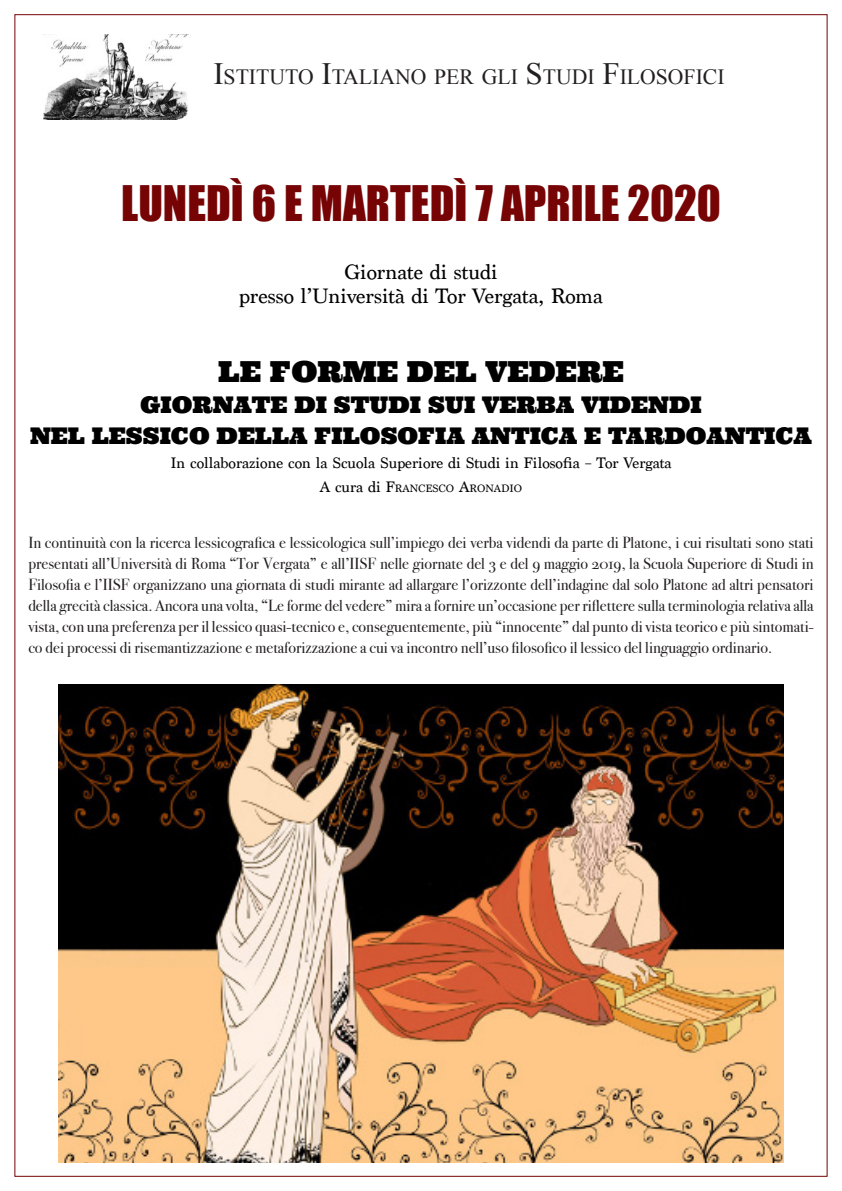
<style>
.page{position:relative;width:842px;height:1191px;background:#fff}
.page>*{position:absolute;margin:0;border:0;box-sizing:border-box;transform-origin:0 0}
.t1{font:45px "Impact";color:#760405}
.t2{font:29px "Ultra";color:#000}
.t3{font:23px "Ultra";color:#000}
.t4{font:22px "Marion";color:#000}
.t5{font:21.7px "Times New Roman";color:#231f20}
.t6{font:16px/21px "Bodoni Svty Two OSITCTT";color:#231f20;text-align:justify}
.t7{font:16px "Marion";color:#000}
.t8{font:11.2px "Marion";color:#000}
.s1{font-size:31px}
.s2{font-size:16px}
</style>
<div class="page">
<img style="left:44px;top:34px;width:145px;height:86px">
<img style="left:58px;top:684px;width:726px;height:478px">
<p class="t5" style="left:213px;top:62px;width:512px"><span class="s1">I</span>STITUTO <span class="s1">I</span>TALIANO PER GLI <span class="s1">S</span> TUDI <span class="s1">F</span>ILOSOFICI</p>
<p class="t1" style="left:121px;top:169px;width:601px">LUNEDÌ 6 E MARTEDÌ 7 APRILE 2020</p>
<p class="t4" style="left:344px;top:259px;width:155px">Giornate di studi</p>
<p class="t4" style="left:239px;top:283px;width:365px">presso l’Università di Tor Vergata, Roma</p>
<p class="t2" style="left:218px;top:353px;width:407px">LE FORME DEL VEDERE</p>
<p class="t3" style="left:140px;top:390px;width:563px">GIORNATE DI STUDI SUI VERBA VIDENDI</p>
<p class="t3" style="left:30px;top:421px;width:783px">NEL LESSICO DELLA FILOSOFIA ANTICA E TARDOANTICA</p>
<p class="t7" style="left:170px;top:453px;width:503px">In collaborazione con la Scuola Superiore di Studi in Filosofia – Tor Vergata</p>
<p class="t8" style="left:320px;top:482px;width:204px"><span class="s2">A cura di</span> <span class="s2">F</span>RANCESCO <span class="s2">A</span>RONADIO</p>
<p class="t6" style="left:28px;top:532px;width:787px">In continuità con la ricerca lessicografica e lessicologica sull’impiego dei verba videndi da parte di Platone, i cui risultati sono stati presentati all’Università di Roma “Tor Vergata” e all’IISF nelle giornate del 3 e del 9 maggio 2019, la Scuola Superiore di Studi in Filosofia e l’IISF organizzano una giornata di studi mirante ad allargare l’orizzonte dell’indagine dal solo Platone ad altri pensatori della grecità classica. Ancora una volta, “Le forme del vedere” mira a fornire un’occasione per riflettere sulla terminologia relativa alla vista, con una preferenza per il lessico quasi-tecnico e, conseguentemente, più “innocente” dal punto di vista teorico e più sintomati&shy;co dei processi di risemantizzazione e metaforizzazione a cui va incontro nell’uso filosofico il lessico del linguaggio ordinario.</p>
</div>
